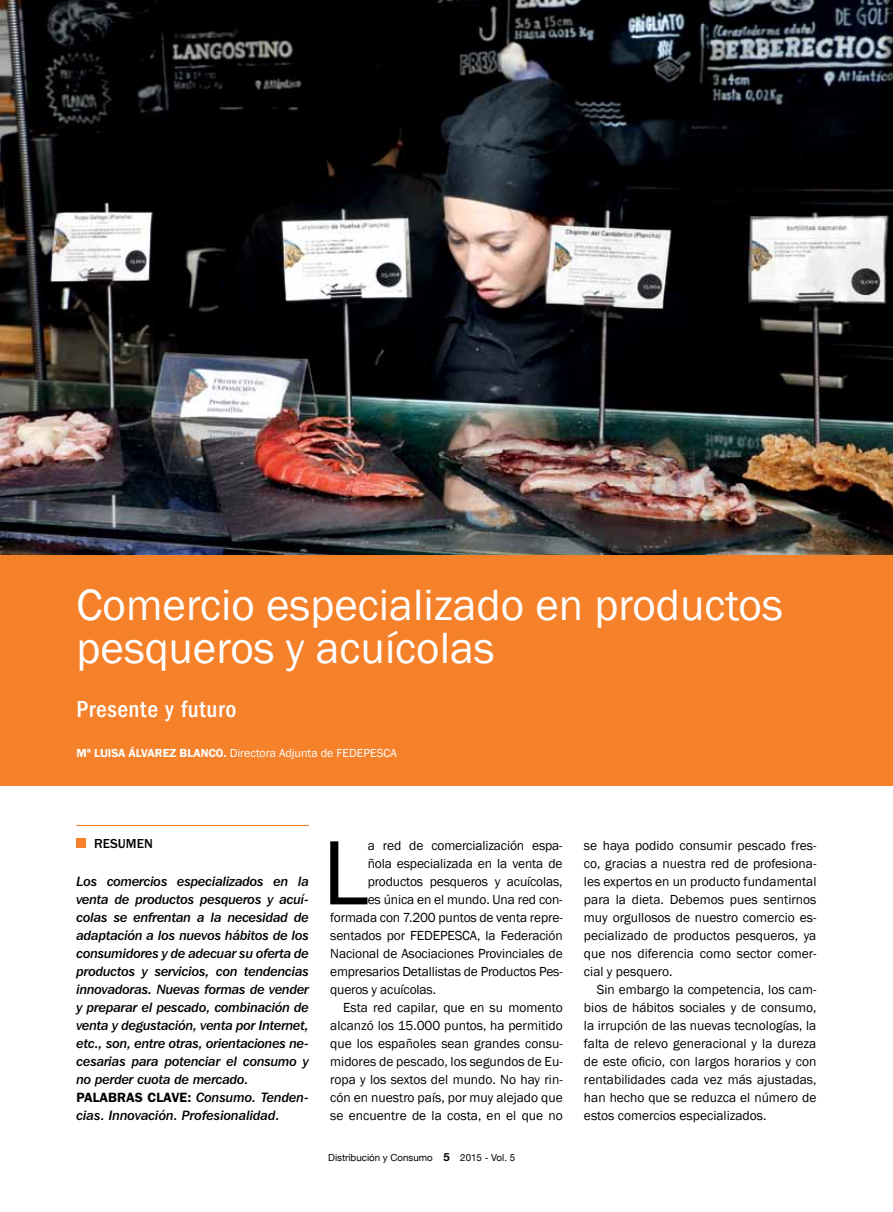
<style>
.page{position:relative;width:893px;height:1212px;background:#fff}
.page>*{position:absolute;margin:0;border:0;box-sizing:border-box;transform-origin:0 0}
.t1{font:94.5px "Franklin Gothic";color:#000}
.t2{font:45px/43.5px "Franklin Gothic";color:#fff}
.t3{font:500 condensed 24px "Franklin Gothic LT";letter-spacing:.025em;color:#fff}
.t4{font:13.5px/18px "Franklin Gothic";letter-spacing:-.01em;color:#000;text-align:justify}
.t5{font:13.5px/18px "Franklin Gothic IT Cby BT Med Ital";letter-spacing:-.01em;color:#000}
.t6{font:500 13.5px "Franklin Gothic LT";color:#000}
.t7{font:12px "Franklin Gothic";color:#fff}
.t8{font:9.75px "Helvetica Neue";color:#000}
.s1{font-weight:600}
.s2{font-family:"Franklin Gothic LT";font-weight:600}
.s3{font-weight:700;font-size:11.25px}
</style>
<div class="page">
<img style="left:1px;top:0;width:892px;height:556px">
<hr style="left:77px;top:825px;width:232px;height:1px;background:#f5812b">
<div style="left:77px;top:838px;width:9px;height:9px;background:#f5812b"></div>
<div style="left:0;top:556px;width:893px;height:230px;background:#f5812b"></div>
<img style="left:0;top:0;width:1px;height:1212px">
<h2 class="t2" style="left:77px;top:584px;width:708px">Comercio especializado en productos pesqueros y acuícolas</h2>
<h3 class="t3" style="left:77px;top:696px;width:161px">Presente y futuro</h3>
<p class="t7" style="left:77px;top:746px;width:322px"><span class="s1">Mª LUISA ÁLVAREZ BLANCO.</span> Directora Adjunta de FEDEPESCA</p>
<p class="t6" style="left:94px;top:835px;width:60px">RESUMEN</p>
<p class="t5" style="left:77px;top:872px;width:234px">Los comercios especializados en la venta de productos pesqueros y acuí&shy;colas se enfrentan a la necesidad de adaptación a los nuevos hábitos de los consumidores y de adecuar su oferta de productos y servicios, con tendencias innovadoras. Nuevas formas de vender y preparar el pescado, combinación de venta y degustación, venta por Internet, etc., son, entre otras, orientaciones ne&shy;cesarias para potenciar el consumo y no perder cuota de mercado.<br><span class="s2">PALABRAS CLAVE:</span> Consumo. Tenden&shy;cias. Innovación. Profesionalidad.</p>
<h1 class="t1" style="left:322px;top:814px;width:48px">L</h1>
<p class="t4" style="left:368px;top:837px;width:196px">a red de comercialización espa-</p>
<p class="t4" style="left:368px;top:855px;width:196px">ñola especializada en la venta de</p>
<p class="t4" style="left:368px;top:873px;width:196px">productos pesqueros y acuícolas,</p>
<p class="t4" style="left:368px;top:891px;width:196px">es única en el mundo. Una red con-</p>
<p class="t4" style="left:330px;top:909px;width:234px">formada con 7.200 puntos de venta repre-</p>
<p class="t4" style="left:330px;top:927px;width:234px">sentados por FEDEPESCA, la Federación</p>
<p class="t4" style="left:330px;top:945px;width:234px">Nacional de Asociaciones Provinciales de</p>
<p class="t4" style="left:330px;top:963px;width:234px">empresarios Detallistas de Productos Pes-</p>
<p class="t4" style="left:330px;top:981px;width:107px">queros y acuícolas.</p>
<p class="t4" style="left:343px;top:999px;width:221px">Esta red capilar, que en su momento</p>
<p class="t4" style="left:330px;top:1017px;width:234px">alcanzó los 15.000 puntos, ha permitido</p>
<p class="t4" style="left:330px;top:1035px;width:234px">que los españoles sean grandes consu-</p>
<p class="t4" style="left:330px;top:1053px;width:234px">midores de pescado, los segundos de Eu-</p>
<p class="t4" style="left:330px;top:1071px;width:234px">ropa y los sextos del mundo. No hay rin-</p>
<p class="t4" style="left:330px;top:1089px;width:234px">cón en nuestro país, por muy alejado que</p>
<p class="t4" style="left:330px;top:1107px;width:234px">se encuentre de la costa, en el que no</p>
<p class="t8" style="left:328px;top:1152px;width:188px">Distribución y Consumo <span class="s3">5</span> 2015 - Vol. 5</p>
<p class="t4" style="left:584px;top:837px;width:234px">se haya podido consumir pescado fres&shy;co, gracias a nuestra red de profesiona&shy;les expertos en un producto fundamental para la dieta. Debemos pues sentirnos muy orgullosos de nuestro comercio es&shy;pecializado de productos pesqueros, ya que nos diferencia como sector comer&shy;cial y pesquero.</p>
<p class="t4" style="left:584px;top:981px;width:234px;text-indent:13px">Sin embargo la competencia, los cam&shy;bios de hábitos sociales y de consumo, la irrupción de las nuevas tecnologías, la falta de relevo generacional y la dureza de este oficio, con largos horarios y con rentabilidades cada vez más ajustadas, han hecho que se reduzca el número de estos comercios especializados.</p>
</div>
